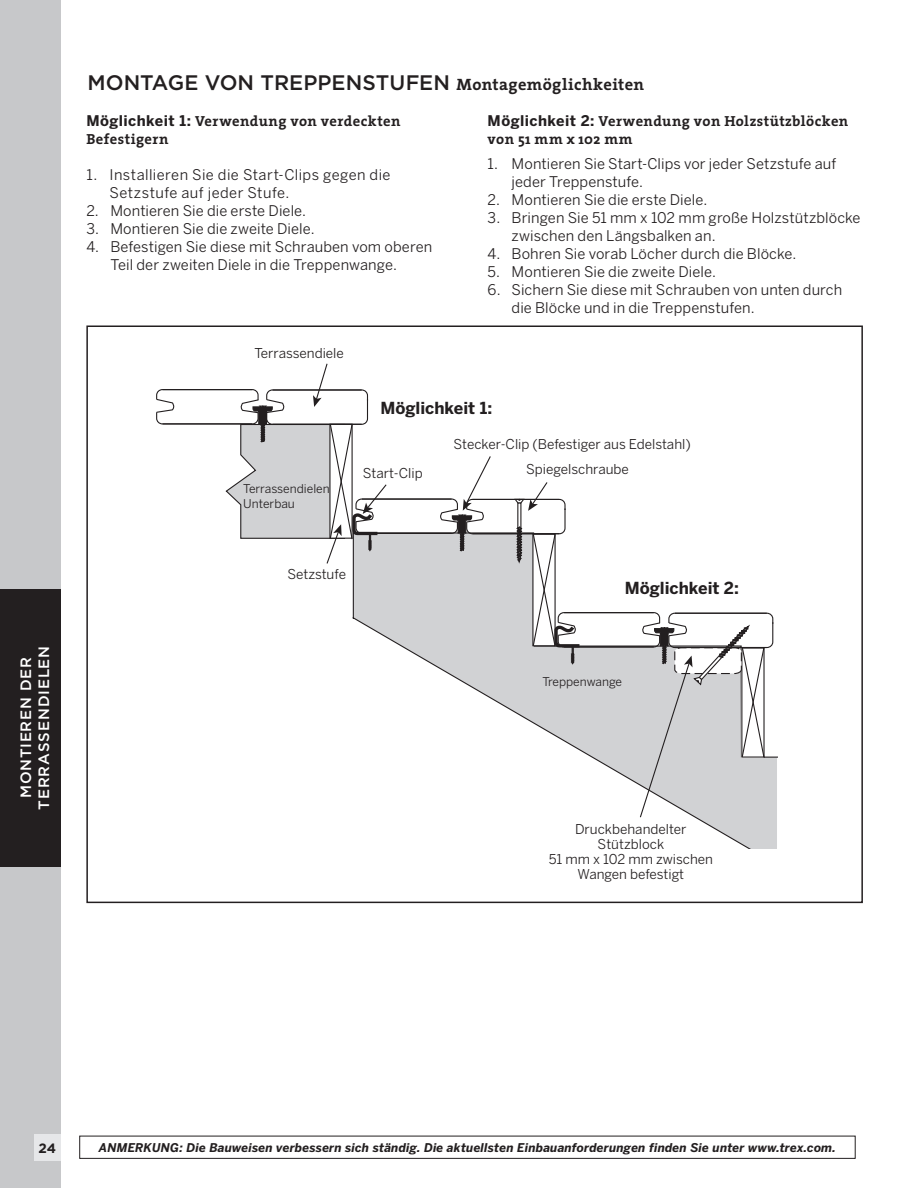
<style>
.page{position:relative;width:918px;height:1188px;background:#fff}
.page>*{position:absolute;margin:0;border:0;box-sizing:border-box;transform-origin:0 0}
.Main_headline{font:500 21px "Gotham";color:#231f20}
.Body_copy{font:700 16.5px "Benton Sans";color:#231f20}
.Tab_left_text{font:500 15px/18px "Gotham";letter-spacing:.055em;color:#fff;text-align:center}
.Body_copy-2{font:14.7px/18px "Benton Sans";letter-spacing:.005em;color:#231f20}
.Subhead{font:700 14.7px/18px "The Serif";letter-spacing:.025em;color:#231f20}
.Subhead-2{font:14.7px/18px "Benton Sans";letter-spacing:.03em;color:#231f20}
.t1{font:13.5px "Benton Sans";color:#231f20}
.t2{font:700 13.5px "Gotham";color:#231f20}
.Captions{font:italic 700 12px "Benton Sans";letter-spacing:.01em;color:#231f20}
.t3{font:12px "Benton Sans";color:#231f20}
.s1{font-family:"The Serif";font-weight:700;font-size:16.5px}
.s2{font-family:"Benton Sans"}
</style>
<div class="page">
<div style="left:0;top:0;width:61px;height:1188px;background:#c7c8ca"></div>
<div style="left:34px;top:1134px;width:27px;height:27px;background:#e6e7e9"></div>
<div style="left:0;top:589px;width:61px;height:277px;background:#231f20"></div>
<svg style="left:640px;top:756px;width:137px;height:93px"></svg>
<svg style="left:156px;top:363px;width:618px;height:454px"></svg>
<div style="left:79px;top:1136px;width:777px;height:23px;border:1px solid #231f20"></div>
<p class="Tab_left_text" style="left:16px;top:810px;width:165px;rotate:-90deg">MONTIEREN DER<br>TERRASSENDIELEN</p>
<p class="Main_headline" style="left:87px;top:70px;width:558px">MONTAGE VON TREPPENSTUFEN <span class="s1">Montagemöglichkeiten</span></p>
<p class="Subhead" style="left:86px;top:112px;width:316px"><span class="s2">Möglichkeit 1:</span> Verwendung von verdeckten<br>Befestigern</p>
<p class="Subhead-2" style="left:110px;top:165px;width:283px;text-indent:-23px">1. Installieren Sie die Start-Clips gegen die<br>Setzstufe auf jeder Stufe.</p>
<p class="Body_copy-2" style="left:86px;top:201px;width:221px">2. Montieren Sie die erste Diele.</p>
<p class="Body_copy-2" style="left:86px;top:219px;width:230px">3. Montieren Sie die zweite Diele.</p>
<p class="Body_copy-2" style="left:110px;top:237px;width:323px;text-indent:-24px">4. Befestigen Sie diese mit Schrauben vom oberen<br>Teil der zweiten Diele in die Treppenwange.</p>
<p class="Subhead" style="left:488px;top:112px;width:362px"><span class="s2">Möglichkeit 2:</span> Verwendung von Holzstützblöcken von 51 mm x 102 mm</p>
<p class="Body_copy-2" style="left:512px;top:154px;width:326px;text-indent:-24px">1. Montieren Sie Start-Clips vor jeder Setzstufe auf jeder Treppenstufe.</p>
<p class="Body_copy-2" style="left:488px;top:190px;width:221px">2. Montieren Sie die erste Diele.</p>
<p class="Body_copy-2" style="left:512px;top:208px;width:351px;text-indent:-24px">3. Bringen Sie 51 mm x 102 mm große Holzstützblöcke zwischen den Längsbalken an.</p>
<p class="Body_copy-2" style="left:488px;top:244px;width:310px">4. Bohren Sie vorab Löcher durch die Blöcke.</p>
<p class="Body_copy-2" style="left:488px;top:262px;width:230px">5. Montieren Sie die zweite Diele.</p>
<p class="Body_copy-2" style="left:512px;top:280px;width:332px;text-indent:-24px">6. Sichern Sie diese mit Schrauben von unten durch die Blöcke und in die Treppenstufen.</p>
<p class="t1" style="left:254px;top:345px;width:91px">Terrassendiele</p>
<p class="t3" style="left:243px;top:481px;width:88px">Terrassendielen</p>
<p class="t3" style="left:243px;top:496px;width:53px">Unterbau</p>
<p class="Body_copy" style="left:381px;top:398px;width:113px">Möglichkeit 1:</p>
<p class="t1" style="left:363px;top:465px;width:61px">Start-Clip</p>
<p class="t1" style="left:454px;top:436px;width:239px">Stecker-Clip (Befestiger aus Edelstahl)</p>
<p class="t1" style="left:526px;top:461px;width:104px">Spiegelschraube</p>
<p class="t1" style="left:288px;top:566px;width:60px">Setzstufe</p>
<p class="Body_copy" style="left:625px;top:578px;width:116px">Möglichkeit 2:</p>
<p class="t3" style="left:542px;top:674px;width:81px">Treppenwange</p>
<p class="t1" style="left:575px;top:821px;width:113px">Druckbehandelter</p>
<p class="t1" style="left:598px;top:836px;width:68px">Stützblock</p>
<p class="t1" style="left:549px;top:851px;width:166px">51 mm x 102 mm zwischen</p>
<p class="t1" style="left:578px;top:866px;width:108px">Wangen befestigt</p>
<p class="t2" style="left:38px;top:1141px;width:19px">24</p>
<p class="Captions" style="left:99px;top:1140px;width:739px">ANMERKUNG: Die Bauweisen verbessern sich ständig. Die aktuellsten Einbauanforderungen finden Sie unter www.trex.com.</p>
</div>
